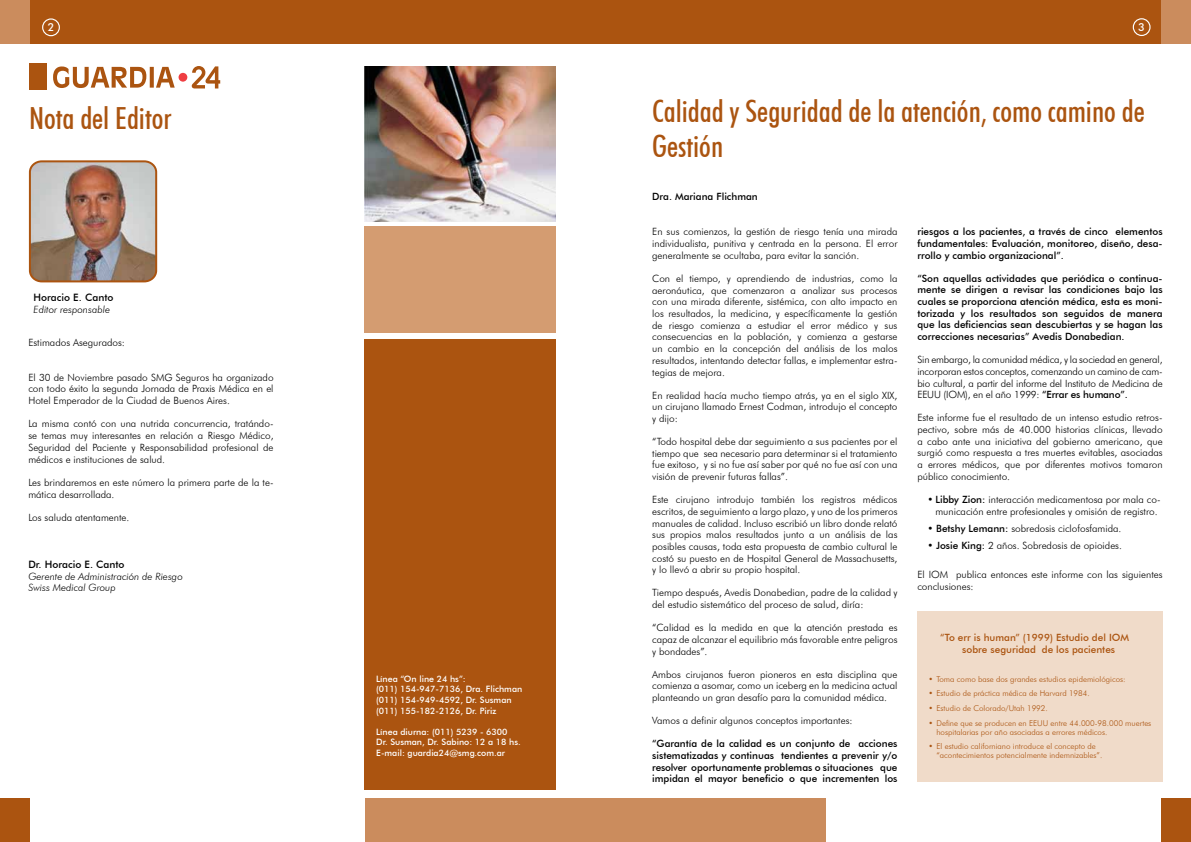
<style>
.page{position:relative;width:1191px;height:842px;background:#fff}
.page>*{position:absolute;margin:0;border:0;box-sizing:border-box;transform-origin:0 0}
.t1{font:500 condensed 30.5px/35px "Futura BT";color:#ab5410}
.t2{font:500 11px "Futura BT";color:#fff}
.t3{font:500 10.2px "Futura BT";color:#000}
.t4{font:300 10px/11.7px "Futura BT";color:#000;text-align:justify}
.t5{font:500 10px/11.7px "Futura BT";color:#000;text-align:justify}
.t6{font:italic 300 10px/11.7px "Futura BT";color:#000}
.t7{font:500 10px/12px "Futura BT";color:#ab5410}
.t8{font:500 8.8px/10.6px "Futura BT";color:#fff}
.t9{font:300 8px/9px "Futura BT";color:#ab5410}
.s1{font-weight:500}
</style>
<div class="page">
<div style="left:29px;top:0;width:566px;height:44px;background:#ab5410"></div>
<div style="left:595px;top:0;width:567px;height:44px;background:#ab5410"></div>
<div style="left:0;top:0;width:29px;height:44px;background:#cb8c5d"></div>
<div style="left:0;top:798px;width:29px;height:44px;background:#ab5410"></div>
<div style="left:1162px;top:0;width:29px;height:44px;background:#cb8c5d"></div>
<div style="left:1162px;top:798px;width:29px;height:44px;background:#ab5410"></div>
<div style="left:365px;top:798px;width:230px;height:44px;background:#cb8c5d"></div>
<div style="left:595px;top:798px;width:231px;height:44px;background:#cb8c5d"></div>
<svg style="left:1132px;top:18px;width:18px;height:18px"></svg>
<svg style="left:42px;top:18px;width:18px;height:18px"></svg>
<div style="left:917px;top:611px;width:245px;height:171px;background:#f0dbc9"></div>
<svg style="left:53px;top:66px;width:122px;height:22px"></svg>
<svg style="left:192px;top:66px;width:28px;height:22px"></svg>
<div style="left:178px;top:73px;width:9px;height:9px;background:#ef3e42;border-radius:50%"></div>
<div style="left:29px;top:63px;width:18px;height:26px;background:#ab5410"></div>
<img style="left:30px;top:163px;width:126px;height:118px">
<div style="left:29px;top:160px;width:128px;height:122px;border:2px solid #ab5410;border-radius:11px"></div>
<div style="left:365px;top:339px;width:191px;height:450px;background:#ab5410"></div>
<div style="left:365px;top:227px;width:191px;height:106px;background:#d49c71"></div>
<img style="left:365px;top:66px;width:191px;height:156px">
<p class="t2" style="left:48px;top:20px;width:8px">2</p>
<p class="t2" style="left:1138px;top:20px;width:8px">3</p>
<h1 class="t1" style="left:29px;top:101px;width:144px">Nota del Editor</h1>
<p class="t3" style="left:34px;top:291px;width:81px">Horacio E. Canto</p>
<p class="t6" style="left:34px;top:303px;width:78px">Editor responsable</p>
<p class="t4" style="left:28px;top:336px;width:98px">Estimados Asegurados:</p>
<p class="t4" style="left:28px;top:371px;width:247px">El 30 de Noviembre pasado SMG Seguros ha organizado con todo éxito la segunda Jornada de Praxis Médica en el Hotel Emperador de la Ciudad de Buenos Aires.</p>
<p class="t4" style="left:28px;top:418px;width:247px">La misma contó con una nutrida concurrencia, tratándo&shy;se temas muy interesantes en relación a Riesgo Médico, Seguridad del Paciente y Responsabilidad profesional de médicos e instituciones de salud.</p>
<p class="t4" style="left:28px;top:476px;width:247px">Les brindaremos en este número la primera parte de la te&shy;mática desarrollada.</p>
<p class="t4" style="left:28px;top:512px;width:103px">Los saluda atentamente.</p>
<p class="t3" style="left:28px;top:558px;width:98px">Dr. Horacio E. Canto</p>
<p class="t6" style="left:28px;top:570px;width:156px">Gerente de Administración de Riesgo<br>Swiss Medical Group</p>
<p class="t8" style="left:376px;top:673px;width:148px">Línea “On line 24 hs”:<br>(011) 154-947-7136, Dra. Flichman (011) 154-949-4592, Dr. Susman (011) 155-182-2126, Dr. Piriz</p>
<p class="t8" style="left:376px;top:726px;width:146px">Línea diurna: (011) 5239 - 6300<br>Dr. Susman, Dr. Sabino: 12 a 18 hs.<br>E-mail: guardia24@smg.com.ar</p>
<h1 class="t1" style="left:652px;top:94px;width:494px">Calidad y Seguridad de la atención, como camino de<br>Gestión</h1>
<p class="t5" style="left:652px;top:191px;width:107px">Dra. Mariana Flichman</p>
<p class="t4" style="left:652px;top:226px;width:247px">En sus comienzos, la gestión de riesgo tenía una mirada individualista, punitiva y centrada en la persona. El error generalmente se ocultaba, para evitar la sanción.</p>
<p class="t4" style="left:652px;top:272px;width:247px">Con el tiempo, y aprendiendo de industrias, como la aeronáutica, que comenzaron a analizar sus procesos con una mirada diferente, sistémica, con alto impacto en los resultados, la medicina, y específicamente la gestión de riesgo comienza a estudiar el error médico y sus consecuencias en la población, y comienza a gestarse un cambio en la concepción del análisis de los malos resultados, intentando detectar fallas, e implementar estra&shy;tegias de mejora.</p>
<p class="t4" style="left:652px;top:389px;width:247px">En realidad hacía mucho tiempo atrás, ya en el siglo XIX, un cirujano llamado Ernest Codman, introdujo el concepto y dijo:</p>
<p class="t4" style="left:652px;top:435px;width:247px">“Todo hospital debe dar seguimiento a sus pacientes por el tiempo que sea necesario para determinar si el tratamiento fue exitoso, y si no fue así saber por qué no fue así con una visión de prevenir futuras fallas”.</p>
<p class="t4" style="left:652px;top:494px;width:247px">Este cirujano introdujo también los registros médicos escritos, de seguimiento a largo plazo, y uno de los primeros manuales de calidad. Incluso escribió un libro donde relató sus propios malos resultados junto a un análisis de las posibles causas, toda esta propuesta de cambio cultural le costó su puesto en de Hospital General de Massachusetts, y lo llevó a abrir su propio hospital.</p>
<p class="t4" style="left:652px;top:587px;width:247px">Tiempo después, Avedis Donabedian, padre de la calidad y del estudio sistemático del proceso de salud, diría:</p>
<p class="t4" style="left:652px;top:622px;width:247px">“Calidad es la medida en que la atención prestada es capaz de alcanzar el equilibrio más favorable entre peligros y bondades”.</p>
<p class="t4" style="left:652px;top:668px;width:247px">Ambos cirujanos fueron pioneros en esta disciplina que comienza a asomar, como un iceberg en la medicina actual planteando un gran desafío para la comunidad médica.</p>
<p class="t4" style="left:652px;top:714px;width:202px">Vamos a definir algunos conceptos importantes:</p>
<p class="t5" style="left:652px;top:738px;width:247px">“Garantía de la calidad es un conjunto de acciones sistematizadas y continuas tendientes a prevenir y/o resolver oportunamente problemas o situaciones que impidan el mayor beneficio o que incrementen los</p>
<p class="t5" style="left:917px;top:226px;width:247px">riesgos a los pacientes, a través de cinco elementos fundamentales: Evaluación, monitoreo, diseño, desa&shy;rrollo y cambio organizacional”.</p>
<p class="t5" style="left:917px;top:272px;width:247px">“Son aquellas actividades que periódica o continua&shy;mente se dirigen a revisar las condiciones bajo las cuales se proporciona atención médica, esta es moni&shy;torizada y los resultados son seguidos de manera que las deficiencias sean descubiertas y se hagan las correcciones necesarias” Avedis Donabedian.</p>
<p class="t4" style="left:917px;top:354px;width:247px">Sin embargo, la comunidad médica, y la sociedad en general, incorporan estos conceptos, comenzando un camino de cam&shy;bio cultural, a partir del informe del Instituto de Medicina de EEUU (IOM), en el año 1999: <span class="s1">“Errar es humano”.</span></p>
<p class="t4" style="left:917px;top:412px;width:247px">Este informe fue el resultado de un intenso estudio retros&shy;pectivo, sobre más de 40.000 historias clínicas, llevado a cabo ante una iniciativa del gobierno americano, que surgió como respuesta a tres muertes evitables, asociadas a errores médicos, que por diferentes motivos tomaron público conocimiento.</p>
<p class="t4" style="left:927px;top:493px;width:235px;text-align:center"><span class="s1">• Libby Zion:</span> interacción medicamentosa por mala co&shy;municación entre profesionales y omisión de registro.</p>
<p class="t4" style="left:927px;top:522px;width:195px"><span class="s1">• Betshy Lemann:</span> sobredosis ciclofosfamida.</p>
<p class="t4" style="left:927px;top:540px;width:196px">• <span class="s1">Josie King:</span> 2 años. Sobredosis de opioides.</p>
<p class="t4" style="left:917px;top:569px;width:247px">El IOM publica entonces este informe con las siguientes conclusiones:</p>
<p class="t7" style="left:962px;top:631px;width:168px;text-indent:-22px">“To err is human” (1999) Estudio del IOM sobre seguridad de los pacientes</p>
<p class="t9" style="left:928px;top:674px;width:199px">• Toma como base dos grandes estudios epidemiológicos:</p>
<p class="t9" style="left:928px;top:689px;width:163px">• Estudio de práctica médica de Harvard 1984.</p>
<p class="t9" style="left:928px;top:704px;width:121px">• Estudio de Colorado/Utah 1992.</p>
<p class="t9" style="left:936px;top:718px;width:216px;text-indent:-8px">• Define que se producen en EEUU entre 44.000-98.000 muertes hospitalarias por año asociadas a errores médicos.</p>
<p class="t9" style="left:936px;top:742px;width:167px;text-indent:-8px">• El estudio californiano introduce el concepto de “acontecimientos potencialmente indemnizables”.</p>
</div>
